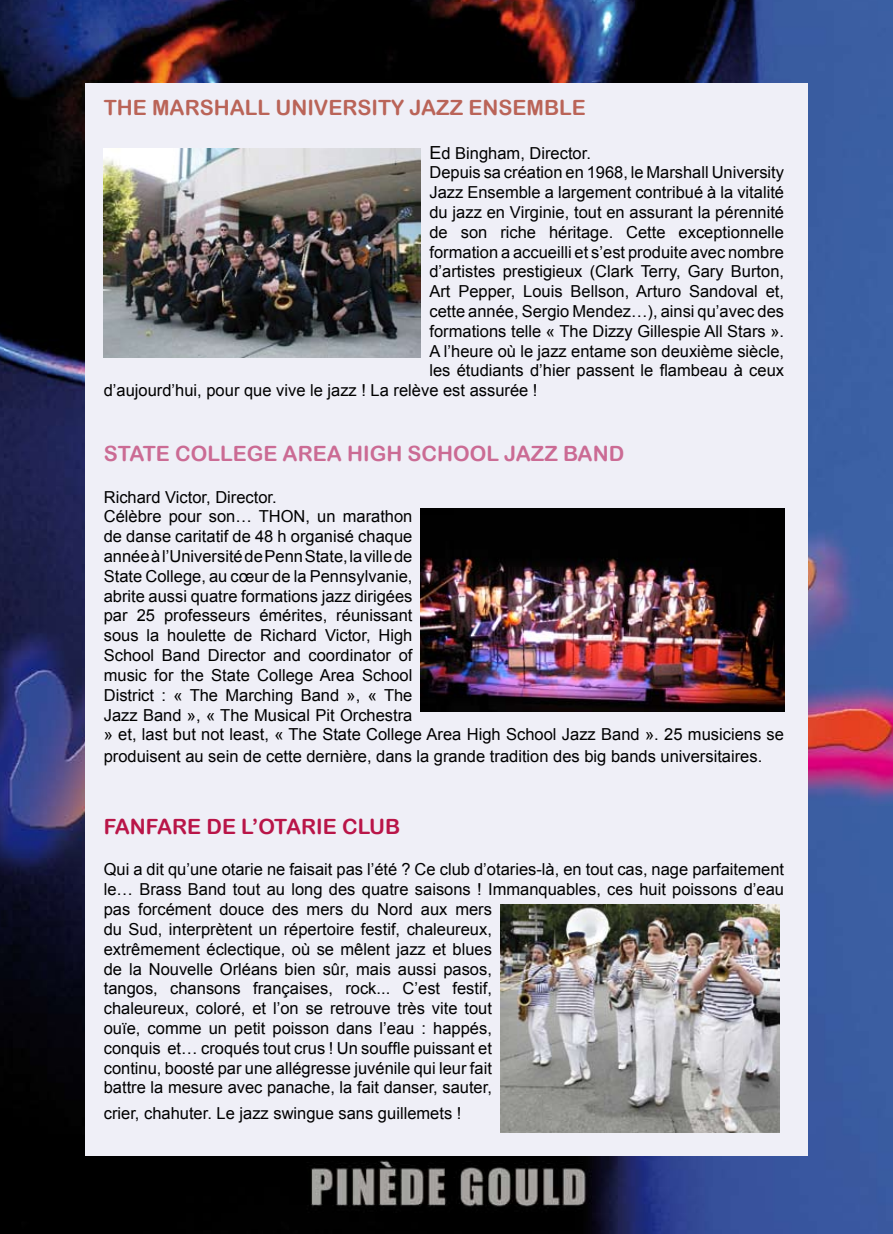
<style>
.page{position:relative;width:893px;height:1234px;background:#fff}
.page>*{position:absolute;margin:0;border:0;box-sizing:border-box;transform-origin:0 0}
.t1{font:21px "Arial Rounded MT Bold";color:#cb6b94}
.t2{font:21px "Arial Rounded MT Bold";color:#ba6458}
.t3{font:21px "Arial Rounded MT Bold";color:#b91548}
.t4{font:16.5px/19.8px "Arial";color:#000}
.s1{font-size:18px}
</style>
<div class="page">
<img style="left:0;top:0;width:893px;height:1233px">
<div style="left:85px;top:83px;width:723px;height:1071px;background:#efeff7"></div>
<img style="left:500px;top:904px;width:279px;height:227px">
<img style="left:104px;top:148px;width:317px;height:209px">
<img style="left:421px;top:508px;width:363px;height:203px">
<p class="t2" style="left:104px;top:95px;width:484px">THE MARSHALL U NIVERSITY JAZZ ENSEMBLE</p>
<p class="t4" style="left:429px;top:143px;width:163px"><span class="s1">E</span>d Bingham, Director.</p>
<p class="t4" style="left:429px;top:163px;width:356px">Depuis sa création en 1968, le Marshall University</p>
<p class="t4" style="left:429px;top:182px;width:356px">Jazz Ensemble a largement contribué à la vitalité</p>
<p class="t4" style="left:429px;top:202px;width:356px">du jazz en Virginie, tout en assurant la pérennité</p>
<p class="t4" style="left:429px;top:222px;width:356px">de son riche héritage. Cette exceptionnelle</p>
<p class="t4" style="left:429px;top:242px;width:356px">formation a accueilli et s’est produite avec nombre</p>
<p class="t4" style="left:429px;top:262px;width:356px">d’artistes prestigieux (Clark Terry, Gary Burton,</p>
<p class="t4" style="left:429px;top:281px;width:356px">Art Pepper, Louis Bellson, Arturo Sandoval et,</p>
<p class="t4" style="left:429px;top:301px;width:356px">cette année, Sergio Mendez…), ainsi qu’avec des</p>
<p class="t4" style="left:429px;top:321px;width:356px">formations telle « The Dizzy Gillespie All Stars ».</p>
<p class="t4" style="left:429px;top:341px;width:356px">A l’heure où le jazz entame son deuxième siècle,</p>
<p class="t4" style="left:429px;top:361px;width:356px">les étudiants d’hier passent le flambeau à ceux</p>
<p class="t4" style="left:104px;top:380px;width:435px">d’aujourd’hui, pour que vive le jazz ! La relève est assurée !</p>
<p class="t1" style="left:104px;top:441px;width:522px">STATE COLLEGE AREA HIGH SCHOOL JAZZ BAND</p>
<p class="t4" style="left:104px;top:487px;width:682px">Richard Victor, Director.<br>Célèbre pour son… THON, un marathon<br>de danse caritatif de 48 h organisé chaque<br>année à l’Université de Penn State, la ville de<br>State College, au cœur de la Pennsylvanie,<br>abrite aussi quatre formations jazz dirigées<br>par 25 professeurs émérites, réunissant<br>sous la houlette de Richard Victor, High<br>School Band Director and coordinator of<br>music for the State College Area School<br>District : « The Marching Band », « The<br>Jazz Band », « The Musical Pit Orchestra<br>» et, last but not least, « The State College Area High School Jazz Band ». 25 musiciens se</p>
<p class="t4" style="left:104px;top:746px;width:660px">produisent au sein de cette dernière, dans la grande tradition des big bands universitaires.</p>
<p class="t3" style="left:104px;top:814px;width:298px">FANFARE DE L’OTARIE CLU B</p>
<p class="t4" style="left:104px;top:859px;width:682px">Qui a dit qu’une otarie ne faisait pas l’été ? Ce club d’otaries-là, en tout cas, nage parfaitement le… Brass Band tout au long des quatre saisons ! Immanquables, ces huit poissons d’eau pas forcément douce des mers du Nord aux mers<br>du Sud, interprètent un répertoire festif, chaleureux,<br>extrêmement éclectique, où se mêlent jazz et blues<br>de la Nouvelle Orléans bien sûr, mais aussi pasos,<br>tangos, chansons françaises, rock... C’est festif,<br>chaleureux, coloré, et l’on se retrouve très vite tout<br>ouïe, comme un petit poisson dans l’eau : happés,<br>conquis et… croqués tout crus ! Un souffle puissant et<br>continu, boosté par une allégresse juvénile qui leur fait<br>battre la mesure avec panache, la fait danser, sauter,</p>
<p class="t4" style="left:104px;top:1102px;width:359px">crier, chahuter. Le jazz swingue sans guillemets !</p>
</div>
